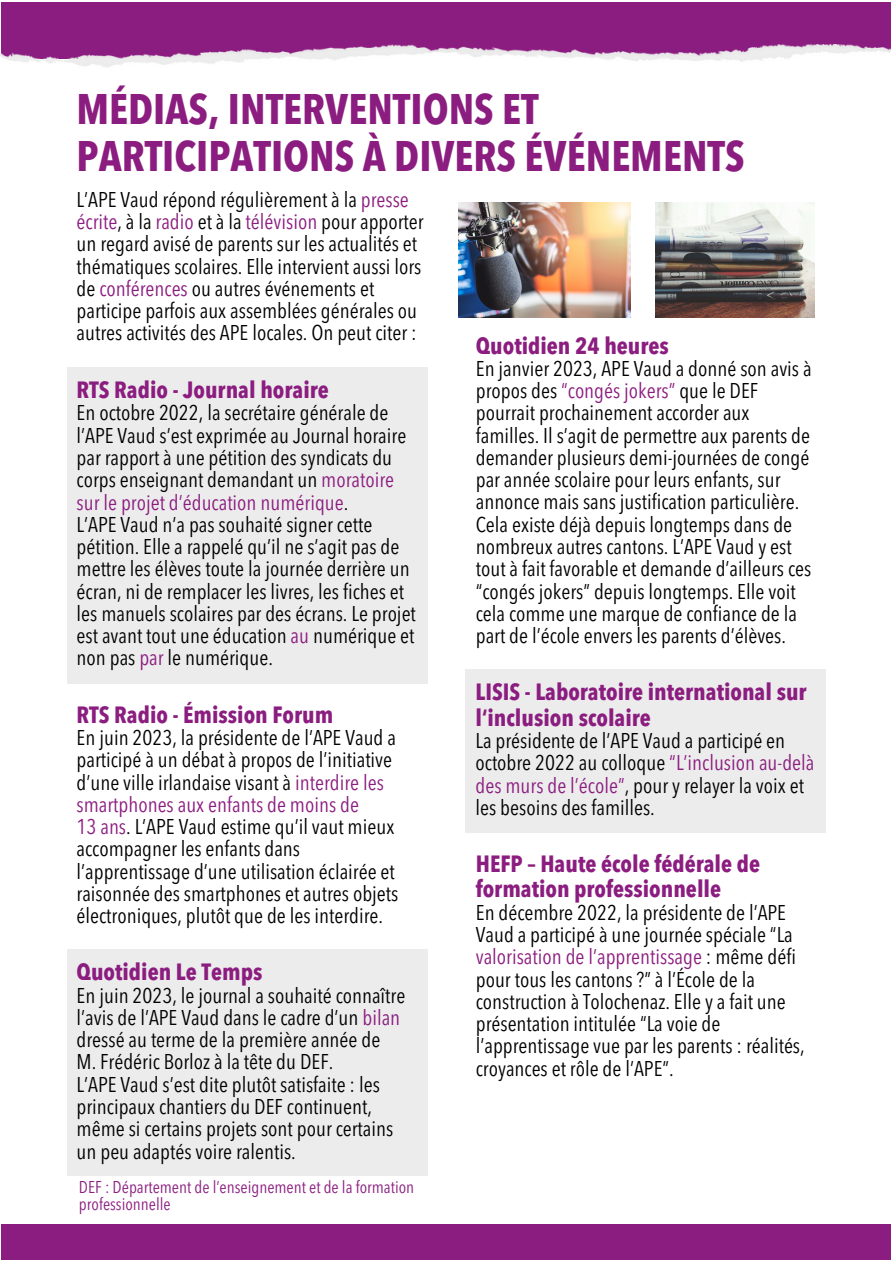
<style>
.page{position:relative;width:893px;height:1264px;background:#fff}
.page>*{position:absolute;margin:0;border:0;box-sizing:border-box;transform-origin:0 0}
.t1{font:700 condensed 42.45px/46px "Avenir Next LT Pro";color:#8c1d80}
.t2{font:700 condensed 23.25px/25.5px "Avenir Next LT Pro";color:#8c1d80}
.t3{font:condensed 21.15px/22.2px "Avenir Next LT Pro";color:#000}
.t4{font:condensed 16.95px/17px "Avenir Next LT Pro";color:#8c1d80}
.s1{color:#8c1d80}
</style>
<div class="page">
<div style="left:1px;top:1224px;width:890px;height:36px;background:#8c1d80"></div>
<div style="left:1px;top:2px;width:890px;height:56px;background:#8c1d80"></div>
<img style="left:0;top:45px;width:890px;height:23px">
<div style="left:67px;top:949px;width:361px;height:227px;background:#ececec"></div>
<div style="left:465px;top:669px;width:361px;height:163px;background:#ececec"></div>
<img style="left:458px;top:203px;width:172px;height:115px">
<img style="left:655px;top:203px;width:159px;height:115px">
<div style="left:67px;top:367px;width:361px;height:316px;background:#ececec"></div>
<p class="t1" style="left:77px;top:91px;width:669px">MÉDIAS, INTERVENTIONS ET<br>PARTICIPATIONS À DIVERS ÉVÉNEMENTS</p>
<p class="t3" style="left:77px;top:190px;width:348px">L’APE Vaud répond régulièrement à la <span class="s1">presse écrite</span>, à la <span class="s1">radio</span> et à la <span class="s1">télévision</span> pour apporter un regard avisé de parents sur les actualités et thématiques scolaires. Elle intervient aussi lors de <span class="s1">conférences</span> ou autres événements et participe parfois aux assemblées générales ou autres activités des APE locales. On peut citer :</p>
<p class="t2" style="left:77px;top:379px;width:254px">RTS Radio - Journal horaire</p>
<p class="t3" style="left:77px;top:404px;width:313px">En octobre 2022, la secrétaire générale de</p>
<p class="t3" style="left:77px;top:426px;width:331px">l’APE Vaud s’est exprimée au Journal horaire par rapport à une pétition des syndicats du corps enseignant demandant un <span class="s1">moratoire sur le projet d’éducation numérique</span>.</p>
<p class="t3" style="left:77px;top:515px;width:334px">L’APE Vaud n’a pas souhaité signer cette pétition. Elle a rappelé qu’il ne s’agit pas de mettre les élèves toute la journée derrière un écran, ni de remplacer les livres, les fiches et</p>
<p class="t3" style="left:77px;top:604px;width:341px;text-align:justify">les manuels scolaires par des écrans. Le projet est avant tout une éducation <span class="s1">au</span> numérique et non pas <span class="s1">par</span> le numérique.</p>
<p class="t2" style="left:77px;top:704px;width:258px">RTS Radio - Émission Forum</p>
<p class="t3" style="left:77px;top:728px;width:321px">En juin 2023, la présidente de l’APE Vaud a participé à un débat à propos de l’initiative d’une ville irlandaise visant à <span class="s1">interdire les smartphones aux enfants de moins de</span></p>
<p class="t3" style="left:77px;top:817px;width:323px"><span class="s1">13 ans</span>. L’APE Vaud estime qu’il vaut mieux accompagner les enfants dans l’apprentissage d’une utilisation éclairée et raisonnée des smartphones et autres objets électroniques, plutôt que de les interdire.</p>
<p class="t2" style="left:77px;top:961px;width:187px">Quotidien Le Temps</p>
<p class="t3" style="left:77px;top:986px;width:330px">En juin 2023, le journal a souhaité connaître l’avis de l’APE Vaud dans le cadre d’un <span class="s1">bilan </span>dressé au terme de la première année de</p>
<p class="t3" style="left:77px;top:1052px;width:258px">M. Frédéric Borloz à la tête du DEF.</p>
<p class="t3" style="left:77px;top:1075px;width:318px">L’APE Vaud s’est dite plutôt satisfaite : les principaux chantiers du DEF continuent, même si certains projets sont pour certains un peu adaptés voire ralentis.</p>
<p class="t4" style="left:79px;top:1180px;width:336px">DEF : Département de l’enseignement et de la formation professionnelle</p>
<p class="t2" style="left:476px;top:335px;width:194px">Quotidien 24 heures</p>
<p class="t3" style="left:476px;top:359px;width:337px">En janvier 2023, APE Vaud a donné son avis à propos des <span class="s1">“congés jokers”</span> que le DEF pourrait prochainement accorder aux familles. Il s’agit de permettre aux parents de demander plusieurs demi-journées de congé par année scolaire pour leurs enfants, sur annonce mais sans justification particulière.<br>Cela existe déjà depuis longtemps dans de nombreux autres cantons. L’APE Vaud y est tout à fait favorable et demande d’ailleurs ces “congés jokers” depuis longtemps. Elle voit cela comme une marque de confiance de la part de l’école envers les parents d’élèves.</p>
<p class="t2" style="left:475px;top:681px;width:332px">LISIS - Laboratoire international sur l‘inclusion scolaire</p>
<p class="t3" style="left:475px;top:731px;width:340px">La présidente de l’APE Vaud a participé en octobre 2022 au colloque <span class="s1">“L’inclusion au-delà des murs de l’école”</span>, pour y relayer la voix et les besoins des familles.</p>
<p class="t2" style="left:476px;top:853px;width:286px">HEFP – Haute école fédérale de formation professionnelle</p>
<p class="t3" style="left:476px;top:903px;width:330px">En décembre 2022, la présidente de l’APE Vaud a participé à une journée spéciale “La <span class="s1">valorisation de l’apprentissage</span> : même défi pour tous les cantons ?” à l’École de la construction à Tolochenaz. Elle y a fait une présentation intitulée “La voie de l’apprentissage vue par les parents : réalités, croyances et rôle de l’APE”.</p>
</div>
